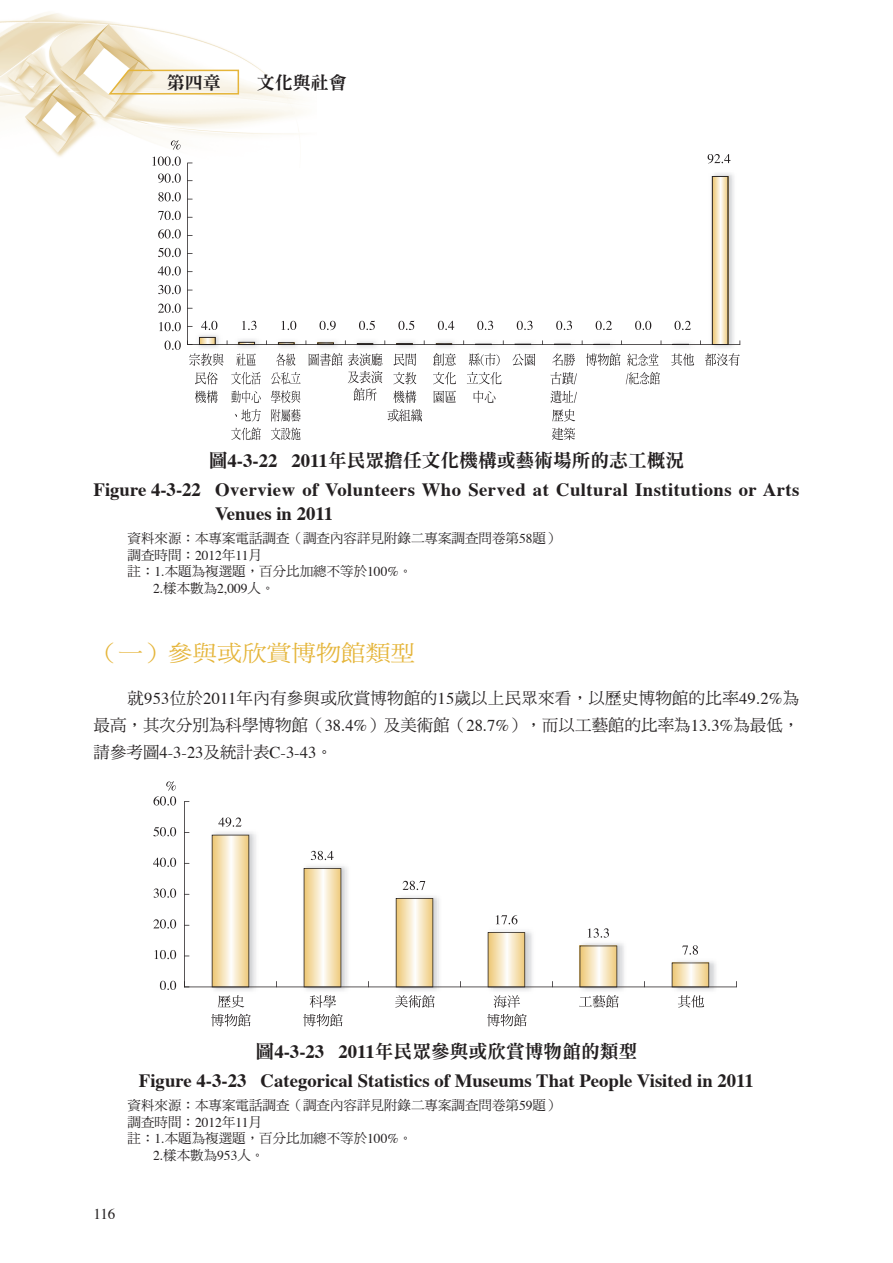
<style>
.page{position:relative;width:893px;height:1263px;background:#fff}
.page>*{position:absolute;margin:0;border:0;box-sizing:border-box;transform-origin:0 0}
.t1{font:22.5px "DF Ming Std W5";color:#e5b53a;scale:1.1 1}
.t2{font:700 18.75px/24px "Times";letter-spacing:.025em;color:#231f20}
.t3{font:700 18.75px "Times";color:#231f20}
.t4{font:18.75px "DF Ming Std W9";color:#231f20}
.t5{font:18px "DF Ming Std W9";color:#231f20}
.t6{font:16.5px/27px "DF Ming Std W5";letter-spacing:.015em;color:#231f20;text-align:right}
.t7{font:16.5px "Times";color:#231f20}
.t8{font:15px "Times";color:#231f20}
.t9{font:13.5px/16.5px "DF Ming Std W5";color:#231f20}
.t10{font:13.5px "Times";color:#231f20}
.s1{font-family:"Times";font-weight:700}
.s2{font-family:"Times"}
.s3{font-family:"DF Ming Std W5"}
</style>
<div class="page">
<img style="left:0;top:12px;width:301px;height:199px">
<svg style="left:107px;top:68px;width:133px;height:27px"></svg>
<img style="left:194px;top:168px;width:540px;height:180px">
<svg style="left:199px;top:337px;width:17px;height:7px"></svg>
<svg style="left:238px;top:342px;width:17px;height:2px"></svg>
<svg style="left:278px;top:342px;width:16px;height:2px"></svg>
<svg style="left:317px;top:343px;width:17px;height:1px"></svg>
<svg style="left:357px;top:343px;width:16px;height:1px"></svg>
<svg style="left:396px;top:343px;width:17px;height:1px"></svg>
<svg style="left:436px;top:343px;width:16px;height:1px"></svg>
<svg style="left:712px;top:176px;width:16px;height:168px;background:#e1d0ac"></svg>
<svg style="left:276px;top:353px;width:19px;height:13px"></svg>
<svg style="left:271px;top:372px;width:30px;height:12px"></svg>
<svg style="left:271px;top:390px;width:29px;height:13px"></svg>
<svg style="left:271px;top:409px;width:29px;height:13px"></svg>
<svg style="left:271px;top:428px;width:30px;height:12px"></svg>
<svg style="left:189px;top:353px;width:35px;height:13px"></svg>
<svg style="left:195px;top:372px;width:23px;height:12px"></svg>
<svg style="left:195px;top:390px;width:23px;height:13px"></svg>
<svg style="left:236px;top:353px;width:20px;height:13px"></svg>
<svg style="left:231px;top:372px;width:30px;height:12px"></svg>
<svg style="left:231px;top:391px;width:30px;height:12px"></svg>
<svg style="left:231px;top:409px;width:30px;height:31px"></svg>
<svg style="left:469px;top:353px;width:31px;height:13px"></svg>
<svg style="left:467px;top:372px;width:34px;height:12px"></svg>
<svg style="left:474px;top:391px;width:22px;height:12px"></svg>
<svg style="left:586px;top:353px;width:34px;height:13px"></svg>
<svg style="left:393px;top:353px;width:23px;height:13px"></svg>
<svg style="left:393px;top:372px;width:23px;height:12px"></svg>
<svg style="left:393px;top:390px;width:23px;height:13px"></svg>
<svg style="left:387px;top:409px;width:35px;height:13px"></svg>
<svg style="left:433px;top:353px;width:23px;height:13px"></svg>
<svg style="left:433px;top:372px;width:23px;height:12px"></svg>
<svg style="left:434px;top:391px;width:22px;height:12px"></svg>
<svg style="left:512px;top:354px;width:23px;height:12px"></svg>
<svg style="left:627px;top:353px;width:31px;height:13px"></svg>
<svg style="left:626px;top:372px;width:34px;height:13px"></svg>
<svg style="left:552px;top:353px;width:23px;height:13px"></svg>
<svg style="left:551px;top:372px;width:26px;height:12px"></svg>
<svg style="left:550px;top:391px;width:27px;height:12px"></svg>
<svg style="left:552px;top:409px;width:23px;height:13px"></svg>
<svg style="left:552px;top:428px;width:23px;height:12px"></svg>
<svg style="left:309px;top:353px;width:73px;height:48px"></svg>
<svg style="left:671px;top:353px;width:23px;height:13px"></svg>
<svg style="left:705px;top:353px;width:35px;height:13px"></svg>
<svg style="left:165px;top:341px;width:16px;height:9px"></svg>
<svg style="left:159px;top:322px;width:22px;height:9px"></svg>
<svg style="left:158px;top:304px;width:23px;height:9px"></svg>
<svg style="left:158px;top:285px;width:23px;height:9px"></svg>
<svg style="left:158px;top:266px;width:23px;height:9px"></svg>
<svg style="left:158px;top:248px;width:23px;height:9px"></svg>
<svg style="left:158px;top:229px;width:23px;height:9px"></svg>
<svg style="left:158px;top:211px;width:23px;height:9px"></svg>
<svg style="left:158px;top:192px;width:23px;height:9px"></svg>
<svg style="left:158px;top:173px;width:23px;height:10px"></svg>
<svg style="left:152px;top:157px;width:29px;height:9px"></svg>
<svg style="left:171px;top:140px;width:10px;height:10px"></svg>
<svg style="left:187px;top:163px;width:6px;height:182px"></svg>
<hr style="left:187px;top:344px;width:553px;height:1px;background:#231f20">
<svg style="left:201px;top:321px;width:16px;height:9px"></svg>
<svg style="left:242px;top:321px;width:14px;height:9px"></svg>
<svg style="left:281px;top:321px;width:15px;height:9px"></svg>
<svg style="left:320px;top:321px;width:16px;height:9px"></svg>
<svg style="left:359px;top:321px;width:16px;height:9px"></svg>
<svg style="left:398px;top:321px;width:16px;height:9px"></svg>
<svg style="left:438px;top:321px;width:16px;height:9px"></svg>
<svg style="left:477px;top:321px;width:16px;height:9px"></svg>
<svg style="left:517px;top:321px;width:16px;height:9px"></svg>
<svg style="left:556px;top:321px;width:16px;height:9px"></svg>
<svg style="left:596px;top:321px;width:16px;height:9px"></svg>
<svg style="left:635px;top:321px;width:16px;height:9px"></svg>
<svg style="left:674px;top:321px;width:17px;height:9px"></svg>
<svg style="left:708px;top:154px;width:22px;height:9px"></svg>
<img style="left:209px;top:832px;width:512px;height:159px">
<svg style="left:672px;top:962px;width:37px;height:24px"></svg>
<svg style="left:580px;top:945px;width:37px;height:41px;background:#ecdab1"></svg>
<svg style="left:488px;top:932px;width:37px;height:54px;background:#ecdab1"></svg>
<svg style="left:396px;top:898px;width:37px;height:88px;background:#eedbb2"></svg>
<svg style="left:304px;top:868px;width:37px;height:118px;background:#efdcb3"></svg>
<svg style="left:212px;top:835px;width:37px;height:151px;background:#efdcb2"></svg>
<svg style="left:218px;top:995px;width:26px;height:13px"></svg>
<svg style="left:211px;top:1014px;width:40px;height:12px"></svg>
<svg style="left:310px;top:995px;width:26px;height:13px"></svg>
<svg style="left:303px;top:1014px;width:40px;height:12px"></svg>
<svg style="left:395px;top:995px;width:40px;height:13px"></svg>
<svg style="left:494px;top:995px;width:26px;height:13px"></svg>
<svg style="left:487px;top:1014px;width:40px;height:12px"></svg>
<svg style="left:579px;top:995px;width:40px;height:13px"></svg>
<svg style="left:678px;top:995px;width:26px;height:13px"></svg>
<svg style="left:160px;top:981px;width:16px;height:9px"></svg>
<svg style="left:155px;top:950px;width:21px;height:9px"></svg>
<svg style="left:153px;top:919px;width:23px;height:9px"></svg>
<svg style="left:154px;top:888px;width:22px;height:10px"></svg>
<svg style="left:153px;top:858px;width:23px;height:9px"></svg>
<svg style="left:153px;top:827px;width:23px;height:9px"></svg>
<svg style="left:153px;top:781px;width:23px;height:24px"></svg>
<hr style="left:184px;top:801px;width:1px;height:186px;background:#231f20">
<hr style="left:184px;top:986px;width:553px;height:1px;background:#231f20">
<svg style="left:218px;top:817px;width:24px;height:10px"></svg>
<svg style="left:311px;top:851px;width:23px;height:9px"></svg>
<svg style="left:403px;top:881px;width:22px;height:9px"></svg>
<svg style="left:496px;top:915px;width:21px;height:9px"></svg>
<svg style="left:588px;top:928px;width:21px;height:10px"></svg>
<svg style="left:682px;top:945px;width:16px;height:10px"></svg>
<h3 class="t5" style="left:167px;top:73px;width:181px">第四章　　文化與社會</h3>
<h2 class="t4" style="left:209px;top:450px;width:477px">圖<span class="s1">4-3-22 2011</span>年民眾擔任文化機構或藝術場所的志工概況</h2>
<h2 class="t2" style="left:215px;top:475px;width:586px;text-indent:-122px">Figure 4-3-22 Overview of Volunteers Who Served at Cultural Institutions or Arts<br>Venues in 2011</h2>
<p class="t9" style="left:128px;top:530px;width:433px">資料來源：本專案電話調查（調查內容詳見附錄二專案調查問卷第<span class="s2">58</span>題）調查時間：<span class="s2">2012</span>年<span class="s2">11</span>月<br>註：<span class="s2">1.</span>本題為複選題，百分比加總不等於<span class="s2">100%</span>。</p>
<p class="t10" style="left:153px;top:576px;width:123px">2.<span class="s3">樣本數為</span>2,009<span class="s3">人。</span></p>
<h1 class="t1" style="left:94px;top:641px;width:294px">（一）參與或欣賞博物館類型</h1>
<p class="t6" style="left:94px;top:684px;width:707px">就<span class="s2">953</span>位於<span class="s2">2011</span>年內有參與或欣賞博物館的<span class="s2">15</span>歲以上民眾來看，以歷史博物館的比率<span class="s2">49.2%</span>為<br>最高，其次分別為科學博物館（<span class="s2">38.4%</span>）及美術館（<span class="s2">28.7%</span>），而以工藝館的比率為<span class="s2">13.3%</span>為最低，</p>
<p class="t7" style="left:94px;top:737px;width:241px"><span class="s3">請參考圖</span>4-3-23<span class="s3">及統計表</span>C-3-43<span class="s3">。</span></p>
<h2 class="t4" style="left:256px;top:1041px;width:383px">圖<span class="s1">4-3-23 2011</span>年民眾參與或欣賞博物館的類型</h2>
<h2 class="t3" style="left:139px;top:1062px;width:616px">Figure 4-3-23 Categorical Statistics of Museums That People Visited in 2011</h2>
<p class="t9" style="left:128px;top:1097px;width:433px">資料來源：本專案電話調查（調查內容詳見附錄二專案調查問卷第<span class="s2">59</span>題）</p>
<p class="t9" style="left:128px;top:1113px;width:136px">調查時間：<span class="s2">2012</span>年<span class="s2">11</span>月</p>
<p class="t9" style="left:128px;top:1130px;width:286px">註：<span class="s2">1.</span>本題為複選題，百分比加總不等於<span class="s2">100%</span>。</p>
<p class="t9" style="left:153px;top:1146px;width:113px"><span class="s2">2.</span>樣本數為<span class="s2">953</span>人。</p>
<p class="t8" style="left:94px;top:1200px;width:23px">116</p>
</div>
